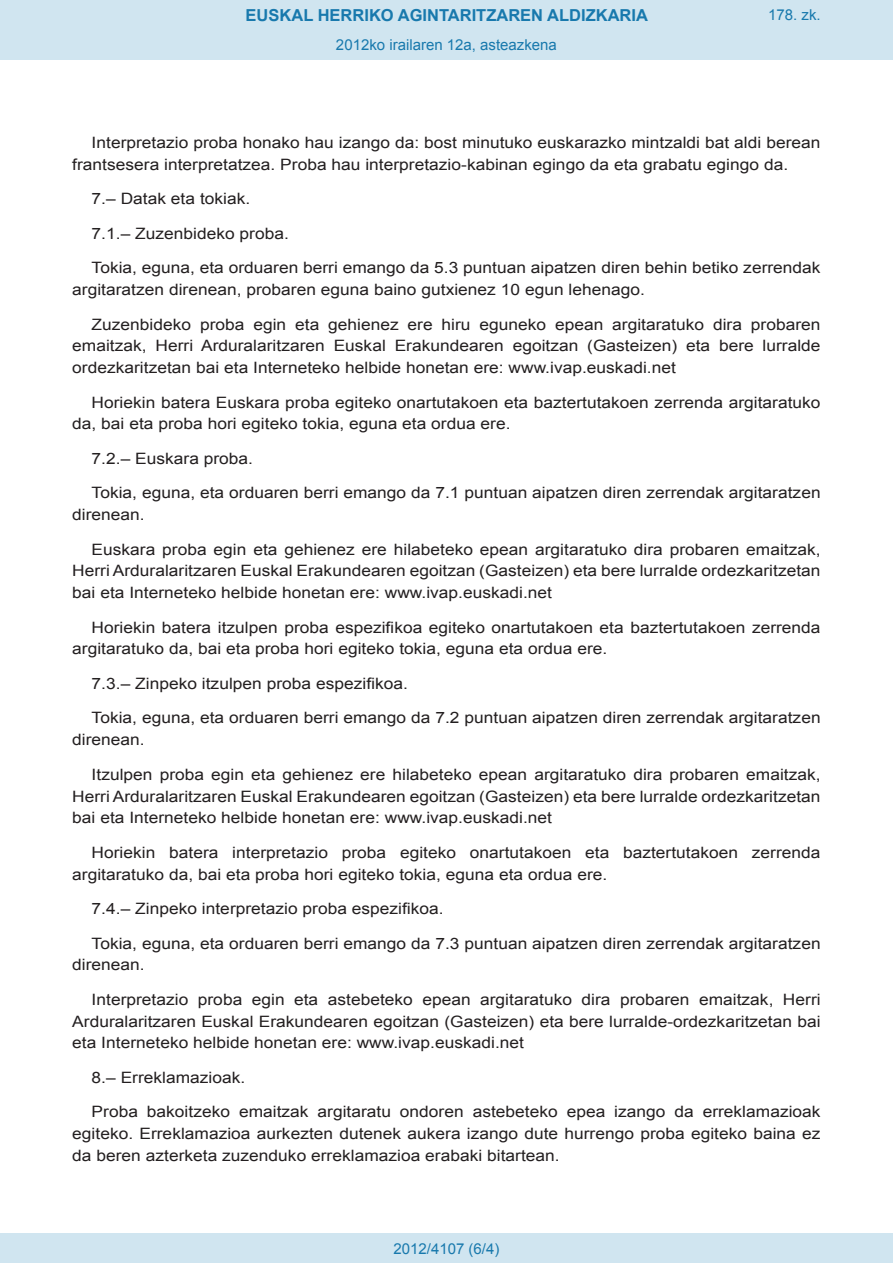
<style>
.page{position:relative;width:893px;height:1263px;background:#fff}
.page>*{position:absolute;margin:0;border:0;box-sizing:border-box;transform-origin:0 0}
.t1{font:700 16.5px "Arial";color:#1879ad}
.BOPVDetalle{font:15.6px/21.8px "Arial";color:#231f20;scale:1.11 1}
.Paginacion_Centro{font:15px "Arial";color:#1879ad}
</style>
<div class="page">
<div style="left:0;top:0;width:893px;height:60px;background:#d0e5f0"></div>
<div style="left:0;top:1233px;width:893px;height:30px;background:#d0e5f0"></div>
<p class="t1" style="left:246px;top:4px;width:404px">EUSKAL HERRIKO AGINTARITZAREN ALDIZKARIA</p>
<p class="Paginacion_Centro" style="left:336px;top:35px;width:222px">2012ko irailaren 12a, asteazkena</p>
<p class="Paginacion_Centro" style="left:768px;top:5px;width:54px">178. zk.</p>
<p class="BOPVDetalle" style="left:72px;top:132px;width:675px;text-indent:19px">Interpretazio proba honako hau izango da: bost minutuko euskarazko mintzaldi bat aldi berean frantsesera interpretatzea. Proba hau interpretazio-kabinan egingo da eta grabatu egingo da.</p>
<p class="BOPVDetalle" style="left:92px;top:188px;width:144px">7.– Datak eta tokiak.</p>
<p class="BOPVDetalle" style="left:92px;top:223px;width:179px">7.1.– Zuzenbideko proba.</p>
<p class="BOPVDetalle" style="left:72px;top:257px;width:676px;text-indent:19px">Tokia, eguna, eta orduaren berri emango da 5.3 puntuan aipatzen diren behin betiko zerrendak argitaratzen direnean, probaren eguna baino gutxienez 10 egun lehenago.</p>
<p class="BOPVDetalle" style="left:72px;top:313px;width:676px;text-align:justify;text-indent:19px">Zuzenbideko proba egin eta gehienez ere hiru eguneko epean argitaratuko dira probaren emaitzak, Herri Arduralaritzaren Euskal Erakundearen egoitzan (Gasteizen) eta bere lurralde ordezkaritzetan bai eta Interneteko helbide honetan ere: www.ivap.euskadi.net</p>
<p class="BOPVDetalle" style="left:72px;top:391px;width:676px;text-indent:19px">Horiekin batera Euskara proba egiteko onartutakoen eta baztertutakoen zerrenda argitaratuko da, bai eta proba hori egiteko tokia, eguna eta ordua ere.</p>
<p class="BOPVDetalle" style="left:92px;top:448px;width:147px">7.2.– Euskara proba.</p>
<p class="BOPVDetalle" style="left:72px;top:482px;width:676px;text-indent:19px">Tokia, eguna, eta orduaren berri emango da 7.1 puntuan aipatzen diren zerrendak argitaratzen direnean.</p>
<p class="BOPVDetalle" style="left:72px;top:538px;width:676px;text-align:justify;text-indent:19px">Euskara proba egin eta gehienez ere hilabeteko epean argitaratuko dira probaren emaitzak, Herri Arduralaritzaren Euskal Erakundearen egoitzan (Gasteizen) eta bere lurralde ordezkaritzetan bai eta Interneteko helbide honetan ere: www.ivap.euskadi.net</p>
<p class="BOPVDetalle" style="left:72px;top:616px;width:676px;text-indent:19px">Horiekin batera itzulpen proba espezifikoa egiteko onartutakoen eta baztertutakoen zerrenda argitaratuko da, bai eta proba hori egiteko tokia, eguna eta ordua ere.</p>
<p class="BOPVDetalle" style="left:92px;top:673px;width:286px">7.3.– Zinpeko itzulpen proba espezifikoa.</p>
<p class="BOPVDetalle" style="left:72px;top:707px;width:676px;text-indent:19px">Tokia, eguna, eta orduaren berri emango da 7.2 puntuan aipatzen diren zerrendak argitaratzen direnean.</p>
<p class="BOPVDetalle" style="left:72px;top:763px;width:676px;text-align:justify;text-indent:19px">Itzulpen proba egin eta gehienez ere hilabeteko epean argitaratuko dira probaren emaitzak, Herri Arduralaritzaren Euskal Erakundearen egoitzan (Gasteizen) eta bere lurralde ordezkaritzetan bai eta Interneteko helbide honetan ere: www.ivap.euskadi.net</p>
<p class="BOPVDetalle" style="left:72px;top:841px;width:676px;text-indent:19px">Horiekin batera interpretazio proba egiteko onartutakoen eta baztertutakoen zerrenda argitaratuko da, bai eta proba hori egiteko tokia, eguna eta ordua ere.</p>
<p class="BOPVDetalle" style="left:92px;top:898px;width:319px">7.4.– Zinpeko interpretazio proba espezifikoa.</p>
<p class="BOPVDetalle" style="left:72px;top:932px;width:676px;text-indent:19px">Tokia, eguna, eta orduaren berri emango da 7.3 puntuan aipatzen diren zerrendak argitaratzen direnean.</p>
<p class="BOPVDetalle" style="left:72px;top:988px;width:676px;text-align:justify;text-indent:19px">Interpretazio proba egin eta astebeteko epean argitaratuko dira probaren emaitzak, Herri Arduralaritzaren Euskal Erakundearen egoitzan (Gasteizen) eta bere lurralde-ordezkaritzetan bai eta Interneteko helbide honetan ere: www.ivap.euskadi.net</p>
<p class="BOPVDetalle" style="left:92px;top:1066px;width:140px">8.– Erreklamazioak.</p>
<p class="BOPVDetalle" style="left:72px;top:1101px;width:676px;text-align:justify;text-indent:19px">Proba bakoitzeko emaitzak argitaratu ondoren astebeteko epea izango da erreklamazioak egiteko. Erreklamazioa aurkezten dutenek aukera izango dute hurrengo proba egiteko baina ez da beren azterketa zuzenduko erreklamazioa erabaki bitartean.</p>
<p class="Paginacion_Centro" style="left:393px;top:1238px;width:107px">2012/4107 (6/4)</p>
</div>
